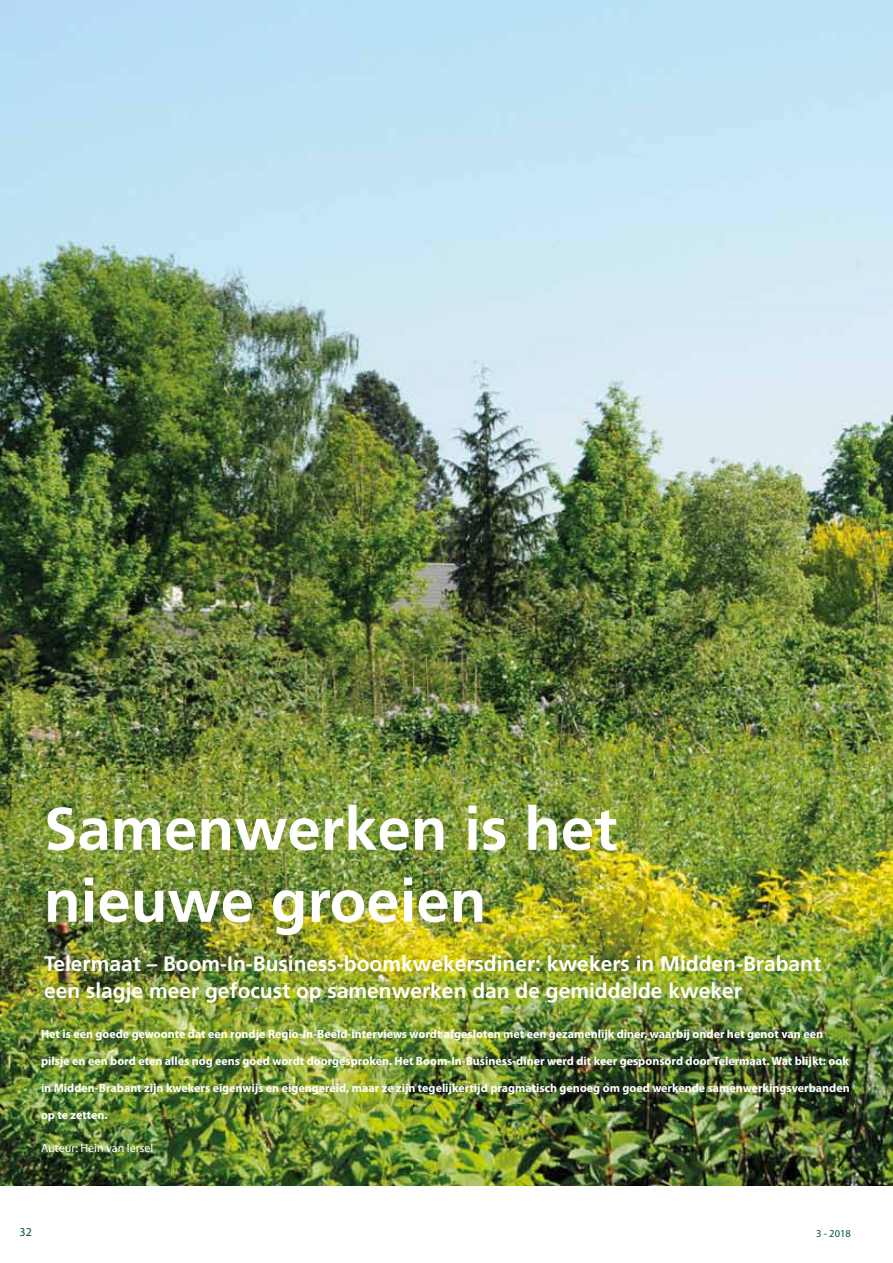
<style>
.page{position:relative;width:893px;height:1263px;background:#fff}
.page>*{position:absolute;margin:0;border:0;box-sizing:border-box;transform-origin:0 0}
.t1{font:700 60px/72px "Frutiger";color:#fff}
.t2{font:700 21px/27px "Frutiger";color:#fff}
.t3{font:700 12px "Myriad Pro";color:#fff}
.t4{font:12px "Myriad Pro";color:#fff}
.t5{font:12px "Myriad Pro";color:#00533d}
.t6{font:10.5px "Myriad Pro";color:#00533d}
</style>
<div class="page">
<img style="left:0;top:0;width:893px;height:1186px">
<hr style="left:892px;top:889px;width:1px;height:297px;background:#00533d">
<h1 class="t1" style="left:44px;top:792px;width:575px">Samenwerken is het nieuwe groeien</h1>
<h2 class="t2" style="left:44px;top:950px;width:779px">Telermaat – Boom-In-Business-boomkwekersdiner: kwekers in Midden-Brabant een slagje meer gefocust op samenwerken dan de gemiddelde kweker</h2>
<p class="t3" style="left:41px;top:1026px;width:784px">Het is een goede gewoonte dat een rondje Regio-In-Beeld-interviews wordt afgesloten met een gezamenlijk diner, waarbij onder het genot van een</p>
<p class="t3" style="left:41px;top:1053px;width:809px">pilsje en een bord eten alles nog eens goed wordt doorgesproken. Het Boom-In-Business-diner werd dit keer gesponsord door Telermaat. Wat blijkt: ook</p>
<p class="t3" style="left:41px;top:1080px;width:810px">in Midden-Brabant zijn kwekers eigenwijs en eigengereid, maar ze zijn tegelijkertijd pragmatisch genoeg om goed werkende samenwerkingsverbanden</p>
<p class="t3" style="left:41px;top:1107px;width:68px">op te zetten.</p>
<p class="t4" style="left:41px;top:1141px;width:114px">Auteur: Hein van Iersel</p>
<p class="t5" style="left:20px;top:1224px;width:14px">32</p>
<p class="t6" style="left:816px;top:1227px;width:36px">3 - 2018</p>
</div>
